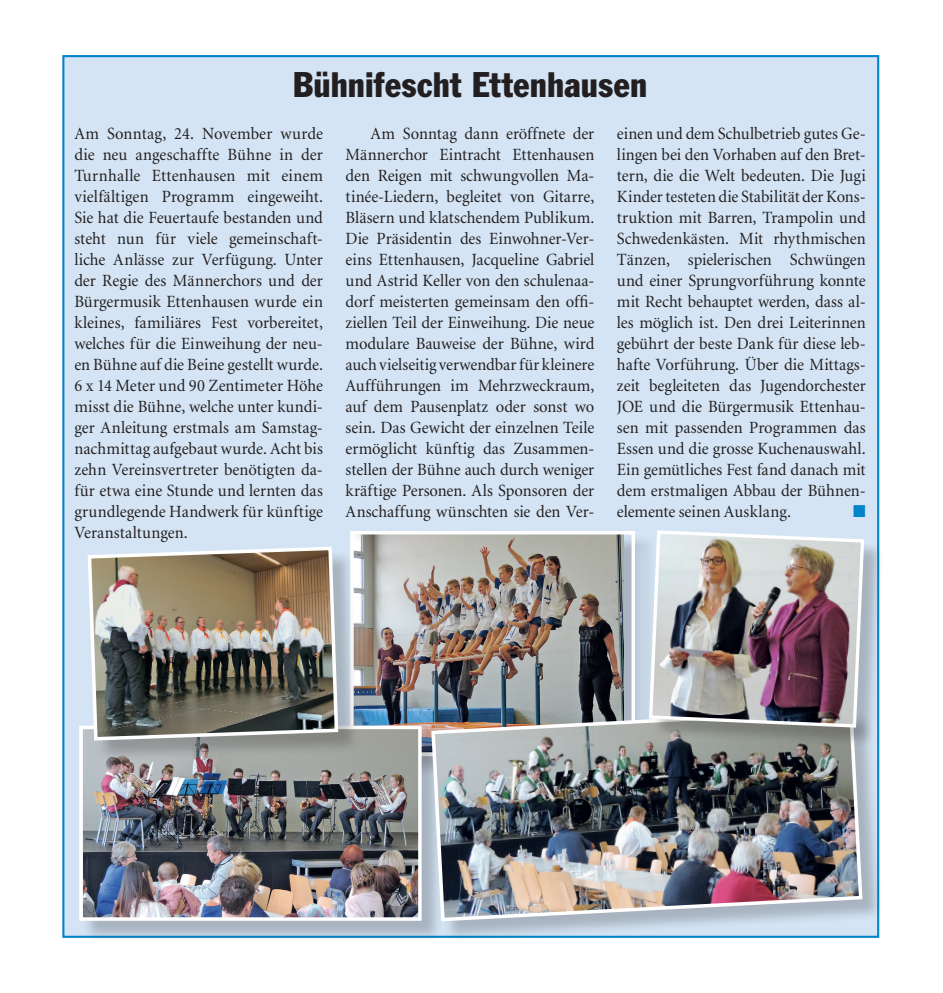
<style>
.page{position:relative;width:943px;height:993px;background:#fff}
.page>*{position:absolute;margin:0;border:0;box-sizing:border-box;transform-origin:0 0}
.t1{font:condensed 35px "Franklin Gothic BT";color:#231f20}
.t2{font:17.15px/21px "Minion";color:#231f20;text-align:justify;scale:.96 1}
.t3{font:17.15px "Zapf Dingbats";color:#0084ca;scale:.96 1}
</style>
<div class="page">
<div style="left:63px;top:56px;width:815px;height:880px;background:#d4e4f4"></div>
<div style="left:352px;top:533px;width:305px;height:245px;background:#231f20;opacity:.25"></div>
<img style="left:355px;top:535px;width:268px;height:192px">
<div style="left:350px;top:530px;width:285px;height:226px;border:4px solid #fff"></div>
<div style="left:82px;top:727px;width:362px;height:215px;background:#231f20;opacity:.25"></div>
<img style="left:84px;top:730px;width:332px;height:185px">
<div style="left:79px;top:725px;width:342px;height:195px;border:4px solid #fff"></div>
<div style="left:434px;top:711px;width:450px;height:231px;background:#231f20;opacity:.25"></div>
<img style="left:429px;top:706px;width:435px;height:216px">
<div style="left:651px;top:533px;width:233px;height:214px;background:#231f20;opacity:.25"></div>
<img style="left:647px;top:530px;width:219px;height:199px">
<div style="left:90px;top:549px;width:270px;height:213px;background:#231f20;opacity:.25"></div>
<img style="left:86px;top:546px;width:254px;height:196px">
<h1 class="t1" style="left:293px;top:62px;width:356px">Bühnifescht Ettenhausen</h1>
<p class="t2" style="left:74px;top:124px;width:260px">Am Sonntag, 24. November wurde die neu angeschaffte Bühne in der Turnhalle Ettenhausen mit einem vielfältigen Programm eingeweiht.<br>Sie hat die Feuertaufe bestanden und steht nun für viele gemeinschaft&shy;liche Anlässe zur Verfügung. Unter der Regie des Männerchors und der Bürgermusik Ettenhausen wurde ein kleines, familiäres Fest vorbereitet, welches für die Einweihung der neu&shy;en Bühne auf die Beine gestellt wurde.<br>6 x 14 Meter und 90 Zentimeter Höhe misst die Bühne, welche unter kundi&shy;ger Anleitung erstmals am Samstag&shy;nachmittag aufgebaut wurde. Acht bis zehn Vereinsvertreter benötigten da&shy;für etwa eine Stunde und lernten das grundlegende Handwerk für künftige Veranstaltungen.</p>
<p class="t2" style="left:345px;top:124px;width:260px;text-indent:25px">Am Sonntag dann eröffnete der Männerchor Eintracht Ettenhausen den Reigen mit schwungvollen Ma&shy;tinée-Liedern, begleitet von Gitarre, Bläsern und klatschendem Publikum.<br>Die Präsidentin des Einwohner-Ver&shy;eins Ettenhausen, Jacqueline Gabriel und Astrid Keller von den schulenaa&shy;dorf meisterten gemeinsam den offi&shy;ziellen Teil der Einweihung. Die neue modulare Bauweise der Bühne, wird auch vielseitig verwendbar für kleinere Aufführungen im Mehrzweckraum, auf dem Pausenplatz oder sonst wo sein. Das Gewicht der einzelnen Teile ermöglicht künftig das Zusammen&shy;stellen der Bühne auch durch weniger kräftige Personen. Als Sponsoren der Anschaffung wünschten sie den Ver-</p>
<p class="t2" style="left:617px;top:124px;width:261px">einen und dem Schulbetrieb gutes Ge&shy;lingen bei den Vorhaben auf den Bret&shy;tern, die die Welt bedeuten. Die Jugi Kinder testeten die Stabilität der Kons&shy;truktion mit Barren, Trampolin und Schwedenkästen. Mit rhythmischen Tänzen, spielerischen Schwüngen und einer Sprungvorführung konnte mit Recht behauptet werden, dass al&shy;les möglich ist. Den drei Leiterinnen gebührt der beste Dank für diese leb&shy;hafte Vorführung. Über die Mittags&shy;zeit begleiteten das Jugendorchester JOE und die Bürgermusik Ettenhau&shy;sen mit passenden Programmen das Essen und die grosse Kuchenauswahl.<br>Ein gemütliches Fest fand danach mit dem erstmaligen Abbau der Bühnen&shy;elemente seinen Ausklang.</p>
<p class="t3" style="left:853px;top:503px;width:15px">■</p>
</div>
